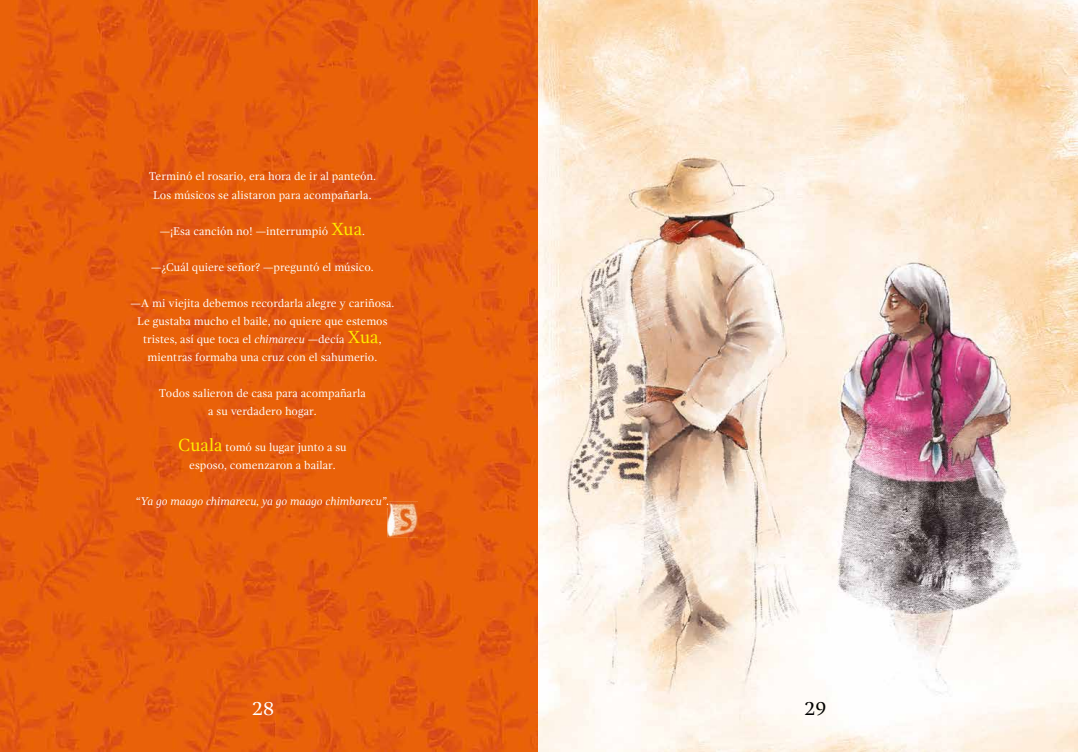
<style>
.page{position:relative;width:1078px;height:752px;background:#fff}
.page>*{position:absolute;margin:0;border:0;box-sizing:border-box;transform-origin:0 0}
.t1{font:20px "Gandhi Serif";color:#fff}
.t2{font:20px "Gandhi Serif";color:#000}
.t3{font:11.5px/18px "Gandhi Serif";color:#fff;text-align:center}
.t4{font:italic 11.5px "Gandhi Serif";color:#fff}
.s1{font-size:18px;color:#ffed00}
.s2{font-style:italic}
</style>
<div class="page">
<img style="left:0;top:0;width:1077px;height:751px">
<img style="left:387px;top:501px;width:31px;height:36px">
<p class="t3" style="left:149px;top:167px;width:229px">Terminó el rosario, era hora de ir al panteón.<br>Los músicos se alistaron para acompañarla.</p>
<p class="t3" style="left:160px;top:221px;width:207px">—¡Esa canción no! —interrumpió <span class="s1">Xua</span>.</p>
<p class="t3" style="left:151px;top:257px;width:224px">—¿Cuál quiere señor? —preguntó el músico.</p>
<p class="t3" style="left:130px;top:293px;width:265px">—A mi viejita debemos recordarla alegre y cariñosa.<br>Le gustaba mucho el baile, no quiere que estemos tristes, así que toca el <span class="s2">chimarecu</span> —decía <span class="s1">Xua</span>, mientras formaba una cruz con el sahumerio.</p>
<p class="t3" style="left:159px;top:383px;width:208px">Todos salieron de casa para acompañarla a su verdadero hogar.</p>
<p class="t3" style="left:178px;top:437px;width:170px"><span class="s1">Cuala</span> tomó su lugar junto a su esposo, comenzaron a bailar.</p>
<p class="t4" style="left:135px;top:494px;width:255px">“Ya go maago chimarecu, ya go maago chimbarecu”.</p>
<h1 class="t1" style="left:252px;top:696px;width:23px">28</h1>
<h1 class="t2" style="left:804px;top:696px;width:23px">29</h1>
</div>
